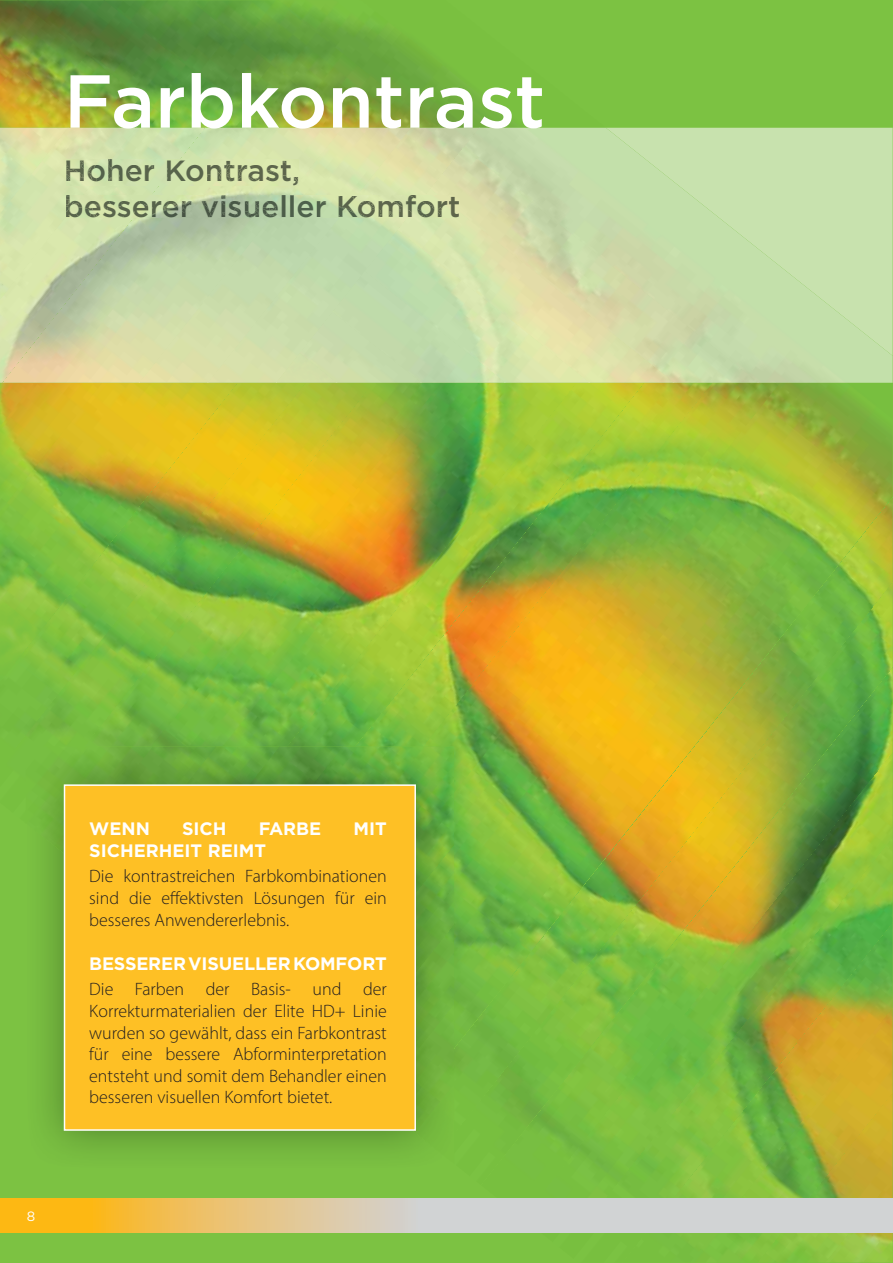
<style>
.page{position:relative;width:893px;height:1263px;background:#7cc242}
.page>*{position:absolute;margin:0;border:0;box-sizing:border-box;transform-origin:0 0}
.t1{font:500 75px "Gotham";color:#fff}
.t2{font:500 30px/36px "Gotham";color:#59644b}
.t3{font:300 18px/21.6px "Myriad Pro";color:#231f20;text-align:justify}
.t4{font:700 18px "Gotham";color:#fff}
.t5{font:13.5px "Gotham";color:#fff}
.s1{color:#626856}
.s2{color:#57634b}
.s3{color:#58634b}
.s4{color:#58644b}
.s5{color:#5b644b}
.s6{color:#5d654c}
.s7{color:#5a644b}
.s8{color:#54624b}
.s9{color:#55624a}
.s10{color:#485545}
.s11{color:#59634a}
.s12{color:#485746}
.s13{color:#495746}
.s14{color:#4b5948}
.s15{color:#4d5d49}
.s16{color:#52624b}
.s17{color:#4d604b}
.s18{color:#4f614b}
.s19{color:#5b654b}
.s20{color:#5d654b}
.s21{color:#5e644a}
</style>
<div class="page">
<img style="left:804px;top:383px;width:89px;height:110px">
<img style="left:713px;top:383px;width:91px;height:110px">
<img style="left:437px;top:62px;width:85px;height:66px">
<img style="left:713px;top:493px;width:180px;height:75px">
<img style="left:655px;top:383px;width:58px;height:185px">
<img style="left:351px;top:23px;width:86px;height:105px">
<img style="left:454px;top:568px;width:439px;height:505px">
<img style="left:580px;top:383px;width:75px;height:259px">
<img style="left:266px;top:0;width:85px;height:128px">
<img style="left:480px;top:642px;width:413px;height:557px">
<img style="left:464px;top:383px;width:116px;height:413px">
<img style="left:180px;top:0;width:86px;height:128px">
<img style="left:521px;top:717px;width:372px;height:482px">
<img style="left:389px;top:383px;width:75px;height:472px">
<img style="left:0;top:0;width:180px;height:128px">
<img style="left:315px;top:383px;width:74px;height:364px">
<img style="left:0;top:66px;width:99px;height:62px">
<img style="left:0;top:53px;width:15px;height:33px">
<img style="left:563px;top:834px;width:330px;height:365px">
<img style="left:24px;top:383px;width:291px;height:364px">
<img style="left:604px;top:908px;width:289px;height:291px">
<img style="left:0;top:383px;width:240px;height:248px">
<img style="left:689px;top:1006px;width:204px;height:246px">
<img style="left:0;top:383px;width:103px;height:129px">
<img style="left:757px;top:1092px;width:136px;height:170px">
<img style="left:0;top:383px;width:49px;height:44px">
<img style="left:825px;top:1177px;width:68px;height:86px">
<img style="left:454px;top:886px;width:76px;height:150px">
<img style="left:150px;top:729px;width:37px;height:18px">
<img style="left:0;top:598px;width:41px;height:84px">
<img style="left:454px;top:1027px;width:10px;height:22px">
<div style="left:480px;top:128px;width:413px;height:255px;background:#c8e2ae"></div>
<img style="left:430px;top:147px;width:329px;height:236px">
<img style="left:347px;top:128px;width:64px;height:143px">
<img style="left:397px;top:189px;width:286px;height:194px">
<img style="left:1px;top:128px;width:346px;height:255px">
<img style="left:364px;top:230px;width:244px;height:153px">
<img style="left:332px;top:271px;width:174px;height:112px">
<img style="left:0;top:128px;width:137px;height:172px">
<img style="left:299px;top:312px;width:124px;height:71px">
<img style="left:0;top:128px;width:69px;height:86px">
<div style="left:275px;top:353px;width:63px;height:30px;background:#d2dfa9"></div>
<img style="left:66px;top:160px;width:232px;height:26px">
<img style="left:66px;top:195px;width:393px;height:23px">
<img style="left:44px;top:856px;width:371px;height:296px">
<img style="left:357px;top:747px;width:97px;height:97px">
<img style="left:416px;top:844px;width:38px;height:80px">
<img style="left:289px;top:747px;width:68px;height:37px">
<img style="left:40px;top:747px;width:114px;height:109px">
<img style="left:415px;top:1083px;width:39px;height:62px">
<div style="left:65px;top:785px;width:350px;height:345px;background:#fec025"></div>
<div style="left:64px;top:784px;width:352px;height:347px;border:2px solid #fff"></div>
<div style="left:0;top:1199px;width:62px;height:34px;background:#fdb813"></div>
<svg style="left:64px;top:1199px;width:829px;height:34px;background:#dbccab"></svg>
<h1 class="t1" style="left:64px;top:73px;width:483px">Farbkontrast</h1>
<h2 class="t2" style="left:64px;top:155px;width:398px">H<span class="s1">o</span><span class="s2">h</span><span class="s3">er</span> <span class="s4">K</span>o<span class="s5">ntr</span><span class="s6">as</span><span class="s7">t,<br></span>b<span class="s7">e</span>s<span class="s8">s</span>e<span class="s9">r</span>e<span class="s5">r</span> <span class="s10">v</span><span class="s11">i</span><span class="s12">s</span><span class="s13">u</span><span class="s14">e</span><span class="s15">l</span><span class="s16">l</span><span class="s17">e</span><span class="s18">r</span> <span class="s19">K</span><span class="s5">o</span><span class="s6">m</span>fo<span class="s20">r</span><span class="s21">t</span></h2>
<p class="t5" style="left:27px;top:1212px;width:10px">8</p>
<p class="t4" style="left:89px;top:818px;width:62px">WENN</p>
<p class="t4" style="left:182px;top:818px;width:46px">SICH</p>
<p class="t4" style="left:259px;top:818px;width:64px">FARBE</p>
<p class="t4" style="left:353px;top:818px;width:35px">MIT</p>
<p class="t4" style="left:89px;top:840px;width:178px">SICHERHEIT REIMT</p>
<p class="t3" style="left:89px;top:867px;width:299px">Die kontrastreichen Farbkombinationen sind die effektivsten Lösungen für ein besseres Anwendererlebnis.</p>
<p class="t4" style="left:89px;top:953px;width:299px">BESSERER VISUELLER KOMFORT</p>
<p class="t3" style="left:89px;top:980px;width:299px">Die Farben der Basis- und der Korrekturmaterialien der Elite HD+ Linie wurden so gewählt, dass ein Farbkontrast für eine bessere Abforminterpretation entsteht und somit dem Behandler einen besseren visuellen Komfort bietet.</p>
</div>
